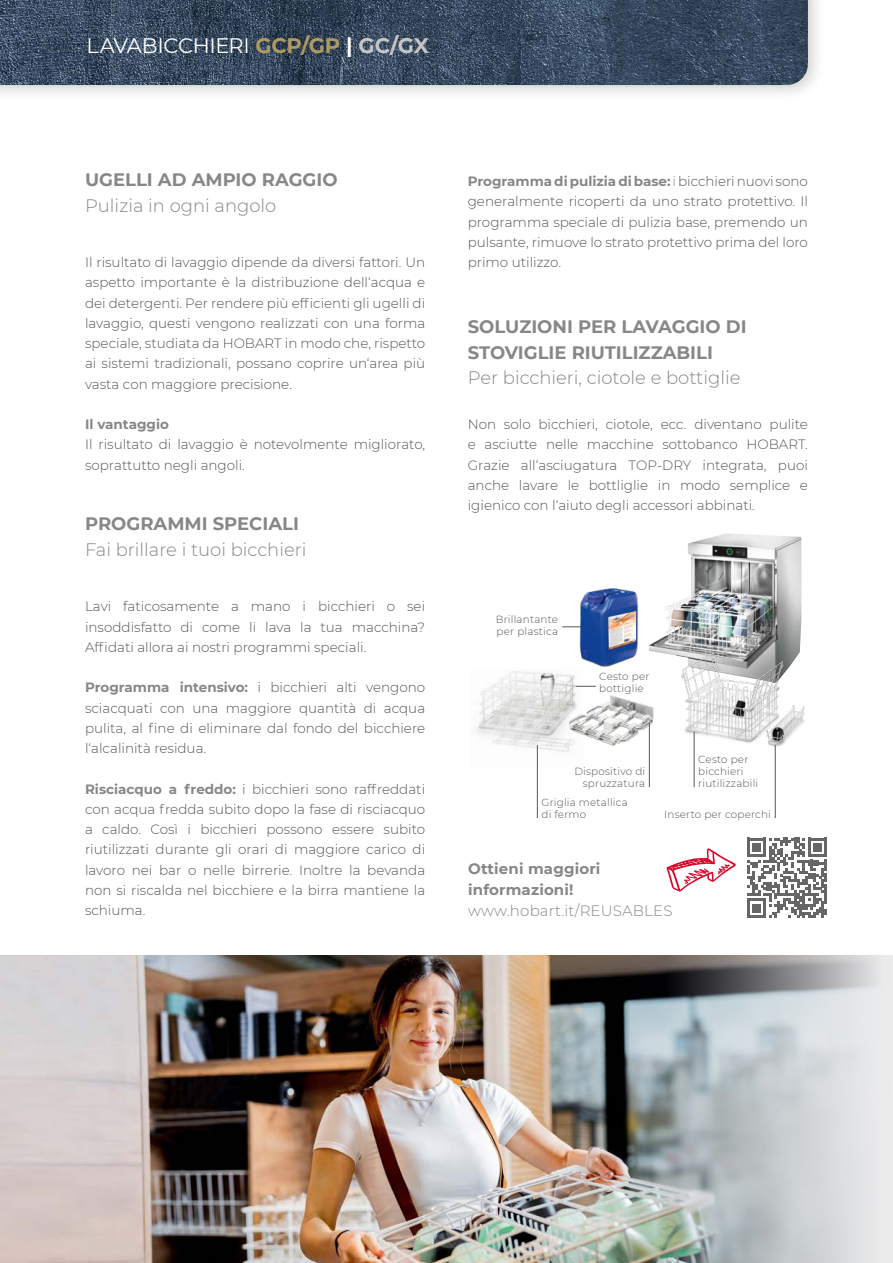
<style>
.page{position:relative;width:893px;height:1263px;background:#fff}
.page>*{position:absolute;margin:0;border:0;box-sizing:border-box;transform-origin:0 0}
.t1{font:21px "Montserrat";letter-spacing:-.02em;color:#fff}
.t2{font:700 18px/25.5px "Montserrat";color:#878786}
.t3{font:300 18px "Montserrat";color:#878786}
.t4{font:700 15px/21px "Montserrat";letter-spacing:.01em;color:#878786}
.t5{font:300 15px "Montserrat";letter-spacing:.01em;color:#878786}
.t6{font:300 13.5px/20.2px "Montserrat";color:#565656;text-align:justify}
.t7{font:700 13.5px "Montserrat";color:#878786}
.t8{font:300 10.35px/12px "Montserrat";letter-spacing:.02em;color:#565656}
.s1{font-weight:700;color:#ae9a63}
.s2{font-weight:700}
.s3{font-weight:700;color:#c5c6c6}
.s4{font-weight:700;color:#878786}
.s5{color:#878786}
</style>
<div class="page">
<img style="left:0;top:956px;width:893px;height:307px">
<svg style="left:666px;top:848px;width:70px;height:44px"></svg>
<svg style="left:747px;top:838px;width:80px;height:80px"></svg>
<img style="left:688px;top:534px;width:38px;height:62px">
<hr style="left:562px;top:626px;width:31px;height:1px;background:#565656">
<img style="left:569px;top:588px;width:70px;height:79px">
<img style="left:476px;top:671px;width:108px;height:98px">
<img style="left:561px;top:692px;width:93px;height:60px">
<img style="left:677px;top:647px;width:128px;height:103px">
<svg style="left:575px;top:686px;width:21px;height:1px"></svg>
<hr style="left:694px;top:732px;width:1px;height:55px;background:#565656">
<hr style="left:775px;top:745px;width:1px;height:73px;background:#565656">
<hr style="left:537px;top:745px;width:1px;height:73px;background:#565656">
<hr style="left:649px;top:723px;width:1px;height:64px;background:#565656">
<div style="left:0;top:0;width:825px;height:102px;background:#000;opacity:.2"></div>
<img style="left:0;top:0;width:808px;height:85px">
<h1 class="t1" style="left:86px;top:31px;width:344px">LAVABICCHIERI <span class="s1">GCP/GP</span> <span class="s2">|</span> <span class="s3">GC/GX</span></h1>
<h2 class="t2" style="left:85px;top:166px;width:254px">UGELLI AD AMPIO RAGGIO</h2>
<h2 class="t3" style="left:85px;top:193px;width:193px">Pulizia in ogni angolo</h2>
<p class="t6" style="left:85px;top:252px;width:342px">Il risultato di lavaggio dipende da diversi fattori. Un aspetto importante è la distribuzione dell‘acqua e dei detergenti. Per rendere più efficienti gli ugelli di lavaggio, questi vengono realizzati con una forma speciale, studiata da HOBART in modo che, rispetto ai sistemi tradizionali, possano coprire un‘area più vasta con maggiore precisione.</p>
<p class="t7" style="left:85px;top:415px;width:85px">Il vantaggio</p>
<p class="t6" style="left:85px;top:434px;width:342px">Il risultato di lavaggio è notevolmente migliorato, soprattutto negli angoli.</p>
<h2 class="t2" style="left:85px;top:510px;width:215px">PROGRAMMI SPECIALI</h2>
<h2 class="t3" style="left:85px;top:537px;width:223px">Fai brillare i tuoi bicchieri</h2>
<p class="t6" style="left:85px;top:596px;width:342px">Lavi faticosamente a mano i bicchieri o sei insoddisfatto di come li lava la tua macchina?<br>Affidati allora ai nostri programmi speciali.</p>
<p class="t6" style="left:85px;top:677px;width:342px"><span class="s4">Programma intensivo:</span> i bicchieri alti vengono sciacquati con una maggiore quantità di acqua pulita, al fine di eliminare dal fondo del bicchiere l‘alcalinità residua.</p>
<p class="t6" style="left:85px;top:778px;width:342px"><span class="s4">Risciacquo a freddo:</span> i bicchieri sono raffreddati con acqua fredda subito dopo la fase di risciacquo a caldo. Così i bicchieri possono essere subito riutilizzati durante gli orari di maggiore carico di lavoro nei bar o nelle birrerie. Inoltre la bevanda non si riscalda nel bicchiere e la birra mantiene la schiuma.</p>
<p class="t6" style="left:468px;top:171px;width:342px"><span class="s4">Programma di pulizia di base:</span> <span class="s5">i</span> bicchieri nuovi sono generalmente ricoperti da uno strato protettivo. Il programma speciale di pulizia base, premendo un pulsante, rimuove lo strato protettivo prima del loro primo utilizzo.</p>
<h2 class="t2" style="left:468px;top:313px;width:280px">SOLUZIONI PER LAVAGGIO DI<br>STOVIGLIE RIUTILIZZABILI</h2>
<h2 class="t3" style="left:468px;top:365px;width:274px">Per bicchieri, ciotole e bottiglie</h2>
<p class="t6" style="left:468px;top:414px;width:342px">Non solo bicchieri, ciotole, ecc. diventano pulite e asciutte nelle macchine sottobanco HOBART.<br>Grazie all‘asciugatura TOP-DRY integrata, puoi anche lavare le bottliglie in modo semplice e igienico con l‘aiuto degli accessori abbinati.</p>
<p class="t8" style="left:496px;top:613px;width:64px">Brillantante per plastica</p>
<p class="t8" style="left:599px;top:670px;width:52px">Cesto per bottiglie</p>
<p class="t8" style="left:574px;top:765px;width:72px;text-align:right">Dispositivo di spruzzatura</p>
<p class="t8" style="left:698px;top:753px;width:62px">Cesto per bicchieri riutilizzabili</p>
<p class="t8" style="left:664px;top:808px;width:108px">Inserto per coperchi</p>
<p class="t8" style="left:541px;top:795px;width:88px;line-height:12.5px">Griglia metallica di fermo</p>
<p class="t4" style="left:468px;top:857px;width:134px">Ottieni maggiori informazioni!</p>
<p class="t5" style="left:468px;top:900px;width:206px">www.hobart.it/REUSABLES</p>
</div>
